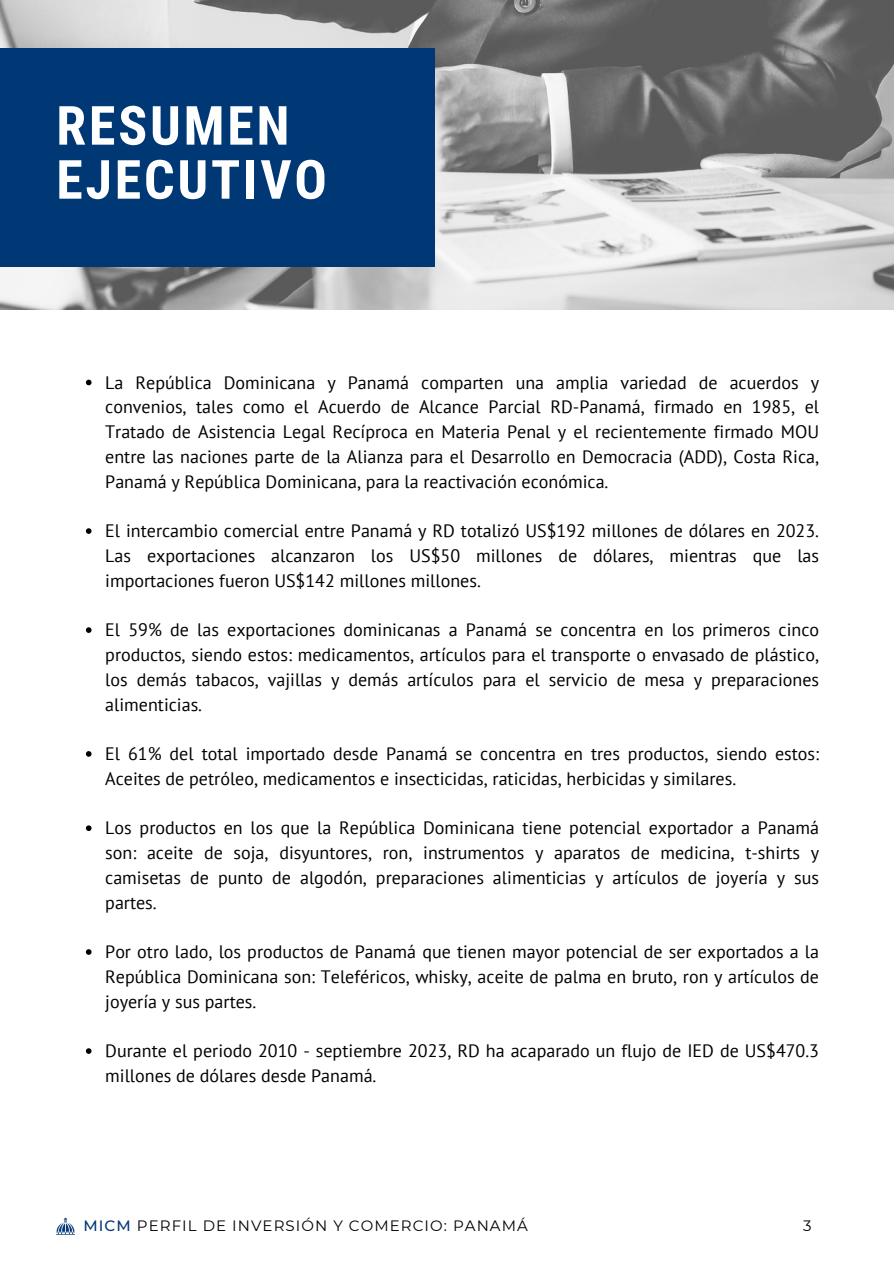
<style>
.page{position:relative;width:894px;height:1264px;background:#fff}
.page>*{position:absolute;margin:0;border:0;box-sizing:border-box;transform-origin:0 0}
.t1{font:700 54px/54px "Roboto Condensed";letter-spacing:.05em;color:#fff}
.t2{font:18px/24.8px "PT Sans";color:#000;text-align:justify}
.t3{font:15px "Montserrat";letter-spacing:.07em;color:#000}
.s1{font-weight:500;color:#003876}
</style>
<div class="page">
<svg style="left:86px;top:379px;width:5px;height:6px"></svg>
<svg style="left:86px;top:528px;width:5px;height:6px"></svg>
<svg style="left:86px;top:627px;width:5px;height:6px"></svg>
<svg style="left:86px;top:751px;width:5px;height:5px"></svg>
<svg style="left:86px;top:825px;width:5px;height:6px"></svg>
<svg style="left:86px;top:949px;width:5px;height:5px"></svg>
<svg style="left:86px;top:1048px;width:5px;height:5px"></svg>
<img style="left:0;top:0;width:893px;height:309px">
<div style="left:0;top:48px;width:435px;height:219px;background:#003876"></div>
<img style="left:56px;top:1217px;width:18px;height:17px">
<p class="t1" style="left:56px;top:99px;width:272px">RESUMEN<br>EJECUTIVO</p>
<p class="t2" style="left:105px;top:369px;width:715px">La República Dominicana y Panamá comparten una amplia variedad de acuerdos y convenios, tales como el Acuerdo de Alcance Parcial RD-Panamá, firmado en 1985, el Tratado de Asistencia Legal Recíproca en Materia Penal y el recientemente firmado MOU entre las naciones parte de la Alianza para el Desarrollo en Democracia (ADD), Costa Rica, Panamá y República Dominicana, para la reactivación económica.</p>
<h1 class="t2" style="left:105px;top:518px;width:715px">El intercambio comercial entre Panamá y RD totalizó US$192 millones de dólares en 2023.<br>Las exportaciones alcanzaron los US$50 millones de dólares, mientras que las importaciones fueron US$142 millones millones.</h1>
<p class="t2" style="left:105px;top:617px;width:715px">El 59% de las exportaciones dominicanas a Panamá se concentra en los primeros cinco productos, siendo estos: medicamentos, artículos para el transporte o envasado de plástico, los demás tabacos, vajillas y demás artículos para el servicio de mesa y preparaciones alimenticias.</p>
<p class="t2" style="left:105px;top:741px;width:715px">El 61% del total importado desde Panamá se concentra en tres productos, siendo estos:<br>Aceites de petróleo, medicamentos e insecticidas, raticidas, herbicidas y similares.</p>
<p class="t2" style="left:105px;top:815px;width:715px">Los productos en los que la República Dominicana tiene potencial exportador a Panamá son: aceite de soja, disyuntores, ron, instrumentos y aparatos de medicina, t-shirts y camisetas de punto de algodón, preparaciones alimenticias y artículos de joyería y sus partes.</p>
<p class="t2" style="left:105px;top:939px;width:715px">Por otro lado, los productos de Panamá que tienen mayor potencial de ser exportados a la República Dominicana son: Teleféricos, whisky, aceite de palma en bruto, ron y artículos de joyería y sus partes.</p>
<p class="t2" style="left:105px;top:1038px;width:715px">Durante el periodo 2010 - septiembre 2023, RD ha acaparado un flujo de IED de US$470.3 millones de dólares desde Panamá.</p>
<p class="t3" style="left:84px;top:1216px;width:445px"><span class="s1">MICM</span> PERFIL DE INVERSIÓN Y COMERCIO: PANAMÁ</p>
<p class="t3" style="left:802px;top:1216px;width:10px">3</p>
</div>
